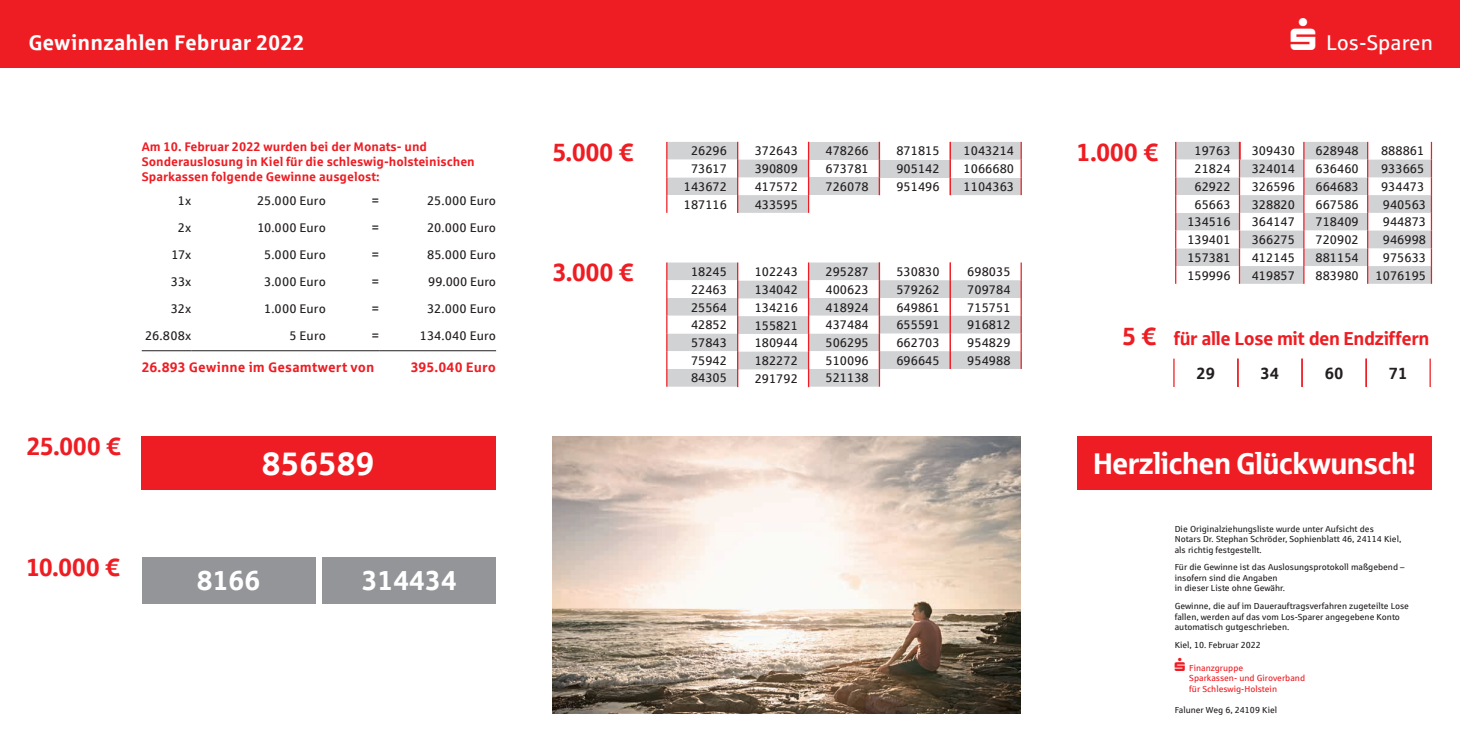
<style>
.page{position:relative;width:1460px;height:745px;background:#fff}
.page>*{position:absolute;margin:0;border:0;box-sizing:border-box;transform-origin:0 0}
.t1{font:700 32.5px "Sparkasse Rg";color:#fff}
.t2{font:30px "Sparkasse Head";color:#fff}
.t3{font:700 27.5px "Sparkasse Rg";color:#fff}
.t4{font:25px "Sparkasse Head";letter-spacing:.01em;color:#ee1d23}
.t5{font:700 21.25px "Sparkasse Rg";color:#fff}
.t6{font:21.25px "Sparkasse Rg";color:#fff}
.t7{font:18.75px "Sparkasse Head";letter-spacing:.005em;color:#ee1d23}
.t8{font:700 16.25px "Sparkasse Rg";color:#231f20}
.t9{font:700 13.75px "Sparkasse Rg";letter-spacing:.005em;color:#ee1d23}
.t10{font:12.5px/17.8px "Sparkasse Rg";color:#231f20;text-align:justify}
.t11{font:700 12.5px/15px "Sparkasse Rg";color:#ee1d23}
.t12{font:8.75px/10.5px "Sparkasse Rg";color:#231f20}
.t13{font:8.75px/10.5px "Sparkasse Rg";color:#ee1d23}
.s1{font-size:25px}
</style>
<div class="page">
<div style="left:0;top:0;width:1460px;height:67px;background:#ee1d23"></div>
<img style="left:553px;top:436px;width:467px;height:276px">
<div style="left:808px;top:142px;width:71px;height:17px;background:#d1d2d4"></div>
<div style="left:808px;top:177px;width:71px;height:18px;background:#d1d2d4"></div>
<svg style="left:666px;top:142px;width:143px;height:71px"></svg>
<svg style="left:879px;top:142px;width:143px;height:53px"></svg>
<svg style="left:666px;top:262px;width:356px;height:125px"></svg>
<div style="left:142px;top:556px;width:173px;height:46px;background:#939598"></div>
<div style="left:322px;top:556px;width:174px;height:46px;background:#939598"></div>
<hr style="left:142px;top:350px;width:49px;height:1px;background:#231f20">
<hr style="left:191px;top:350px;width:135px;height:1px;background:#231f20">
<hr style="left:326px;top:350px;width:53px;height:1px;background:#231f20">
<hr style="left:379px;top:350px;width:117px;height:1px;background:#231f20">
<div style="left:141px;top:436px;width:354px;height:53px;background:#ee1d23"></div>
<svg style="left:1175px;top:142px;width:257px;height:141px"></svg>
<svg style="left:1173px;top:358px;width:1px;height:29px"></svg>
<hr style="left:1237px;top:358px;width:2px;height:29px;background:#ee1d23">
<hr style="left:1301px;top:358px;width:2px;height:29px;background:#ee1d23">
<svg style="left:1365px;top:358px;width:2px;height:29px"></svg>
<hr style="left:1429px;top:358px;width:2px;height:29px;background:#ee1d23">
<div style="left:1077px;top:436px;width:354px;height:53px;background:#ee1d23"></div>
<h3 class="t5" style="left:28px;top:29px;width:278px">Gewinnzahlen Februar 2022</h3>
<p class="t11" style="left:142px;top:139px;width:335px">Am 10. Februar 2022 wurden bei der Monats- und<br>Sonderauslosung in Kiel für die schleswig-holsteinischen<br>Sparkassen folgende Gewinne ausgelost:</p>
<p class="t10" style="left:178px;top:191px;width:15px">1x</p>
<p class="t10" style="left:257px;top:191px;width:70px">25.000 Euro</p>
<p class="t10" style="left:372px;top:191px;width:9px">=</p>
<p class="t10" style="left:427px;top:191px;width:70px">25.000 Euro</p>
<p class="t10" style="left:178px;top:218px;width:15px">2x</p>
<p class="t10" style="left:257px;top:218px;width:70px">10.000 Euro</p>
<p class="t10" style="left:372px;top:218px;width:9px">=</p>
<p class="t10" style="left:427px;top:218px;width:70px">20.000 Euro</p>
<p class="t10" style="left:172px;top:245px;width:21px">17x</p>
<p class="t10" style="left:264px;top:245px;width:63px">5.000 Euro</p>
<p class="t10" style="left:372px;top:245px;width:9px">=</p>
<p class="t10" style="left:427px;top:245px;width:71px">85.000 Euro</p>
<p class="t10" style="left:171px;top:272px;width:22px">33x</p>
<p class="t10" style="left:264px;top:272px;width:63px">3.000 Euro</p>
<p class="t10" style="left:372px;top:272px;width:9px">=</p>
<p class="t10" style="left:428px;top:272px;width:69px">99.000 Euro</p>
<p class="t10" style="left:171px;top:299px;width:22px">32x</p>
<p class="t10" style="left:264px;top:299px;width:63px">1.000 Euro</p>
<p class="t10" style="left:372px;top:299px;width:9px">=</p>
<p class="t10" style="left:427px;top:299px;width:71px">32.000 Euro</p>
<p class="t10" style="left:145px;top:326px;width:48px">26.808x</p>
<p class="t10" style="left:289px;top:326px;width:38px">5 Euro</p>
<p class="t10" style="left:372px;top:326px;width:9px">=</p>
<p class="t10" style="left:420px;top:326px;width:78px">134.040 Euro</p>
<p class="t9" style="left:142px;top:358px;width:234px">26.893 Gewinne im Gesamtwert von</p>
<p class="t9" style="left:411px;top:358px;width:87px">395.040 Euro</p>
<h3 class="t4" style="left:27px;top:430px;width:96px">25.000 €</h3>
<h1 class="t1" style="left:262px;top:442px;width:114px">856589</h1>
<h3 class="t4" style="left:27px;top:550px;width:95px">10.000 €</h3>
<h3 class="t3" style="left:197px;top:562px;width:65px">8166</h3>
<h3 class="t3" style="left:362px;top:562px;width:97px">314434</h3>
<h3 class="t4" style="left:553px;top:136px;width:82px">5.000 €</h3>
<p class="t10" style="left:684px;top:142px;width:45px;text-align:center">26296<br>73617<br>143672<br>187116</p>
<p class="t10" style="left:755px;top:142px;width:45px">372643<br>390809<br>417572<br>433595</p>
<p class="t10" style="left:825px;top:142px;width:45px">478266<br>673781<br>726078</p>
<p class="t10" style="left:896px;top:142px;width:45px">871815<br>905142<br>951496</p>
<p class="t10" style="left:964px;top:142px;width:52px">1043214<br>1066680<br>1104363</p>
<h3 class="t4" style="left:553px;top:256px;width:82px">3.000 €</h3>
<p class="t10" style="left:691px;top:262px;width:38px">18245<br>22463<br>25564<br>42852<br>57843<br>75942<br>84305</p>
<p class="t10" style="left:755px;top:263px;width:45px">102243<br>134042<br>134216<br>155821<br>180944<br>182272<br>291792</p>
<p class="t10" style="left:825px;top:262px;width:45px">295287<br>400623<br>418924<br>437484<br>506295<br>510096<br>521138</p>
<p class="t10" style="left:896px;top:262px;width:45px">530830<br>579262<br>649861<br>655591<br>662703<br>696645</p>
<p class="t10" style="left:967px;top:262px;width:45px">698035<br>709784<br>715751<br>916812<br>954829<br>954988</p>
<h3 class="t6" style="left:1326px;top:29px;width:108px">Los-Sparen</h3>
<h3 class="t4" style="left:1077px;top:136px;width:82px">1.000 €</h3>
<p class="t10" style="left:1187px;top:142px;width:45px;text-align:center">19763<br>21824<br>62922<br>65663<br>134516<br>139401<br>157381<br>159996</p>
<p class="t10" style="left:1252px;top:142px;width:45px">309430<br>324014<br>326596<br>328820<br>364147<br>366275<br>412145<br>419857</p>
<p class="t10" style="left:1315px;top:142px;width:45px">628948<br>636460<br>664683<br>667586<br>718409<br>720902<br>881154<br>883980</p>
<p class="t10" style="left:1375px;top:142px;width:52px;text-align:center">888861<br>933665<br>934473<br>940563<br>944873<br>946998<br>975633<br>1076195</p>
<h3 class="t7" style="left:1122px;top:326px;width:308px"><span class="s1">5 €</span> für alle Lose mit den Endziffern</h3>
<h3 class="t8" style="left:1196px;top:362px;width:20px">29</h3>
<h3 class="t8" style="left:1260px;top:362px;width:20px">34</h3>
<h3 class="t8" style="left:1325px;top:362px;width:20px">60</h3>
<h3 class="t8" style="left:1389px;top:362px;width:20px">71</h3>
<h2 class="t2" style="left:1093px;top:444px;width:324px">Herzlichen Glückwunsch!</h2>
<p class="t12" style="left:1175px;top:523px;width:228px">Die Originalziehungsliste wurde unter Aufsicht des<br>Notars Dr. Stephan Schröder, Sophienblatt 46, 24114 Kiel, als richtig festgestellt.</p>
<p class="t12" style="left:1175px;top:561px;width:231px">Für die Gewinne ist das Auslosungsprotokoll maßgebend – insofern sind die Angaben<br>in dieser Liste ohne Gewähr.</p>
<p class="t12" style="left:1175px;top:600px;width:236px">Gewinne, die auf im Dauerauftragsverfahren zugeteilte Lose fallen, werden auf das vom Los-Sparer angegebene Konto automatisch gutgeschrieben.</p>
<p class="t12" style="left:1175px;top:638px;width:88px">Kiel, 10. Februar 2022</p>
<p class="t13" style="left:1189px;top:662px;width:117px">Finanzgruppe<br>Sparkassen- und Giroverband für Schleswig-Holstein</p>
<p class="t12" style="left:1175px;top:704px;width:104px">Faluner Weg 6, 24109 Kiel</p>
</div>
